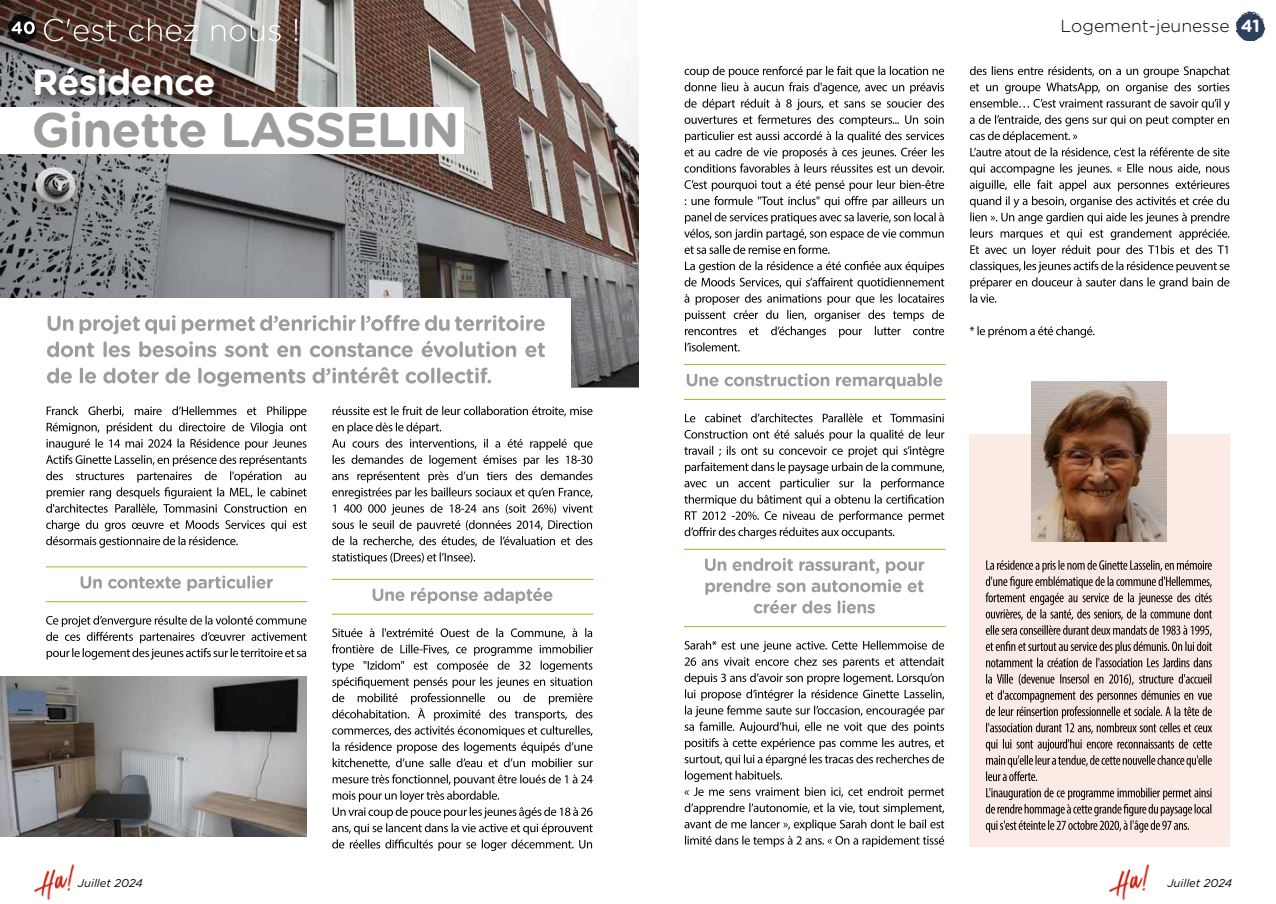
<style>
.page{position:relative;width:1276px;height:904px;background:#fff}
.page>*{position:absolute;margin:0;border:0;box-sizing:border-box;transform-origin:0 0}
.t1{font:700 48.5px "Gotham Rounded";letter-spacing:-.02em;color:#9d9d9c}
.t2{font:700 36.38px "Gotham Rounded";letter-spacing:-.02em;color:#fff}
.t3{font:300 17.5px "Gotham Rounded";color:#000}
.t4{font:italic 11.25px "Gotham Rounded";color:#000}
.s1{font-weight:700;color:#fff}
</style>
<div class="page">
<img style="left:34px;top:864px;width:41px;height:35px">
<img style="left:1109px;top:864px;width:41px;height:35px">
<img style="left:0;top:0;width:638px;height:386px">
<img style="left:9px;top:13px;width:29px;height:29px">
<svg style="left:11px;top:21px;width:24px;height:13px"></svg>
<svg style="left:44px;top:18px;width:253px;height:23px"></svg>
<div style="left:29px;top:61px;width:204px;height:53px;background:#000;opacity:.75"></div>
<div style="left:0;top:107px;width:464px;height:47px;background:#fff"></div>
<div style="left:0;top:298px;width:570px;height:90px;background:#fff"></div>
<svg style="left:47px;top:367px;width:444px;height:20px"></svg>
<svg style="left:47px;top:341px;width:498px;height:16px"></svg>
<svg style="left:48px;top:315px;width:497px;height:19px"></svg>
<svg style="left:969px;top:326px;width:125px;height:12px"></svg>
<svg style="left:970px;top:164px;width:259px;height:139px"></svg>
<svg style="left:970px;top:66px;width:259px;height:92px"></svg>
<div style="left:969px;top:434px;width:261px;height:412px;background:#fbebe4"></div>
<svg style="left:985px;top:787px;width:226px;height:45px"></svg>
<svg style="left:985px;top:674px;width:227px;height:107px"></svg>
<svg style="left:985px;top:560px;width:227px;height:107px"></svg>
<img style="left:1031px;top:381px;width:135px;height:161px">
<img style="left:1236px;top:11px;width:29px;height:29px">
<img style="left:0;top:676px;width:307px;height:160px">
<svg style="left:46px;top:615px;width:261px;height:44px"></svg>
<svg style="left:81px;top:575px;width:192px;height:16px"></svg>
<svg style="left:46px;top:520px;width:261px;height:27px"></svg>
<svg style="left:46px;top:406px;width:261px;height:108px"></svg>
<hr style="left:46px;top:566px;width:261px;height:1px;background:#95c11f">
<hr style="left:46px;top:601px;width:261px;height:1px;background:#95c11f">
<svg style="left:332px;top:774px;width:261px;height:77px"></svg>
<svg style="left:332px;top:644px;width:261px;height:124px"></svg>
<svg style="left:332px;top:628px;width:260px;height:10px"></svg>
<svg style="left:373px;top:587px;width:179px;height:17px"></svg>
<svg style="left:332px;top:552px;width:143px;height:12px"></svg>
<svg style="left:332px;top:422px;width:260px;height:124px"></svg>
<svg style="left:333px;top:406px;width:259px;height:10px"></svg>
<hr style="left:332px;top:579px;width:261px;height:1px;background:#95c11f">
<hr style="left:332px;top:614px;width:261px;height:1px;background:#95c11f">
<svg style="left:684px;top:640px;width:260px;height:207px"></svg>
<svg style="left:705px;top:579px;width:218px;height:34px"></svg>
<svg style="left:705px;top:558px;width:219px;height:15px"></svg>
<svg style="left:684px;top:429px;width:260px;height:109px"></svg>
<svg style="left:685px;top:413px;width:259px;height:9px"></svg>
<svg style="left:686px;top:373px;width:256px;height:16px"></svg>
<svg style="left:684px;top:261px;width:260px;height:90px"></svg>
<svg style="left:684px;top:180px;width:260px;height:74px"></svg>
<svg style="left:684px;top:66px;width:260px;height:107px"></svg>
<hr style="left:684px;top:364px;width:261px;height:1px;background:#95c11f">
<hr style="left:684px;top:399px;width:261px;height:1px;background:#95c11f">
<hr style="left:684px;top:549px;width:261px;height:1px;background:#95c11f">
<hr style="left:684px;top:626px;width:261px;height:1px;background:#95c11f">
<h2 class="t2" style="left:32px;top:55px;width:185px">Résidence</h2>
<h1 class="t1" style="left:32px;top:94px;width:429px">Ginette LASSELIN</h1>
<h3 class="t3" style="left:1060px;top:14px;width:201px">Logement-jeunesse <span class="s1">41</span></h3>
<p class="t4" style="left:78px;top:875px;width:66px">Juillet 2024</p>
<p class="t4" style="left:1167px;top:875px;width:66px">Juillet 2024</p>
</div>
